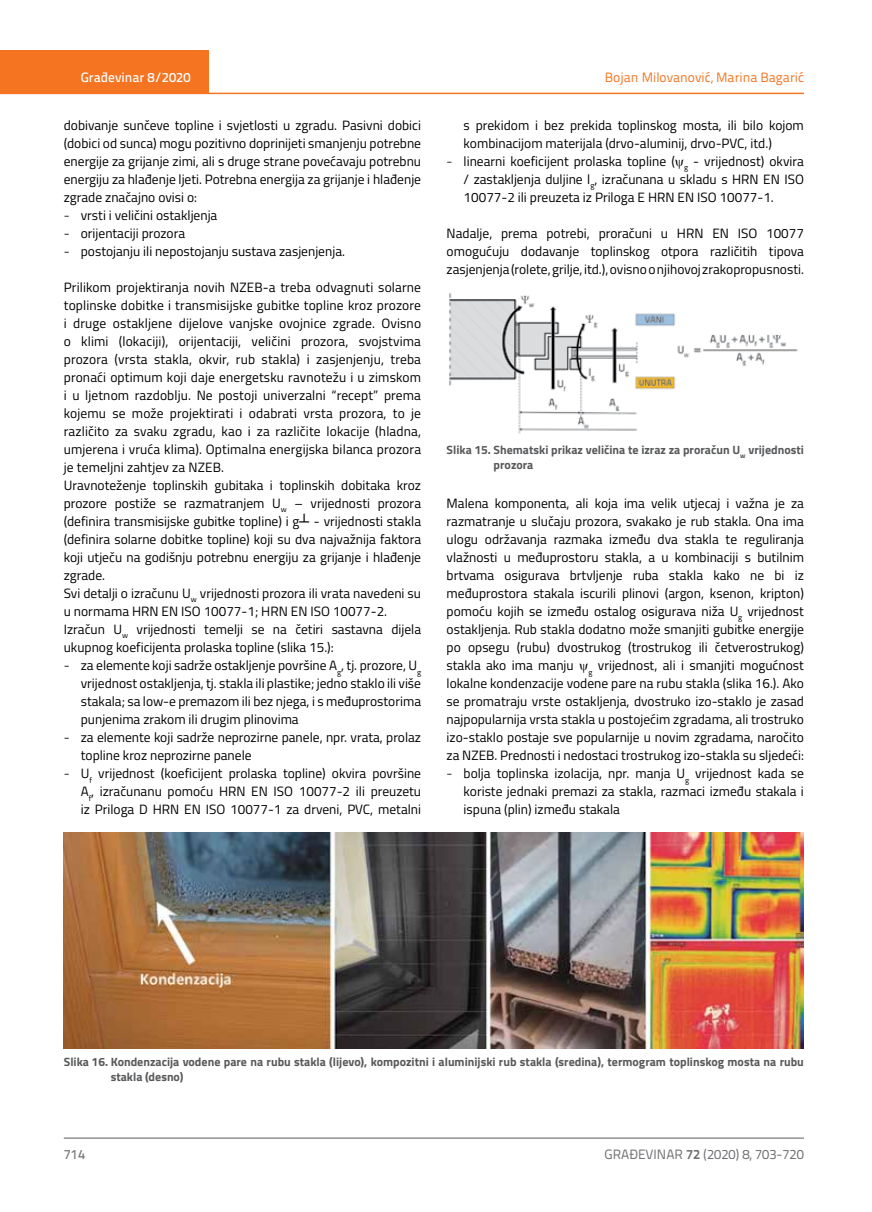
<style>
.page{position:relative;width:872px;height:1212px;background:#fff}
.page>*{position:absolute;margin:0;border:0;box-sizing:border-box;transform-origin:0 0}
.t1{font:13.5px/18px "Titillium";color:#000;text-align:justify}
.t2{font:13.5px "Titillium Text 22 L";color:#f47421}
.t3{font:13.5px "Titillium Text 22 L";color:#6d6e71}
.t4{font:500 13.5px "Titillium Text 22 L";color:#fff}
.t5{font:500 13.5px "Titillium Text 22 L";color:#797a7d}
.t6{font:700 12px/15px "Titillium";color:#58595b}
.s1{font-family:"Titillium Text 22 L";font-weight:300}
.s2{font-family:"Arial"}
.s3{font-weight:700}
</style>
<div class="page">
<div style="left:0;top:50px;width:208px;height:44px;background:#f47421"></div>
<hr style="left:0;top:93px;width:804px;height:1px;background:#f47421">
<hr style="left:64px;top:1138px;width:740px;height:1px;background:#58595b">
<img style="left:449px;top:292px;width:349px;height:142px">
<img style="left:64px;top:832px;width:740px;height:216px">
<p class="t4" style="left:81px;top:67px;width:111px">Građevinar 8/2020</p>
<p class="t1" style="left:64px;top:115px;width:359px">dobivanje sunčeve topline i svjetlosti u zgradu. Pasivni dobici (dobici od sunca) mogu pozitivno doprinijeti smanjenju potrebne energije za grijanje zimi, ali s druge strane povećavaju potrebnu energiju za hlađenje ljeti. Potrebna energija za grijanje i hlađenje zgrade značajno ovisi o:</p>
<p class="t1" style="left:64px;top:205px;width:155px"><span class="s1">-</span> vrsti i veličini ostakljenja</p>
<p class="t1" style="left:64px;top:223px;width:123px"><span class="s1">-</span> orijentaciji prozora</p>
<p class="t1" style="left:64px;top:241px;width:283px"><span class="s1">-</span> postojanju ili nepostojanju sustava zasjenjenja.</p>
<p class="t1" style="left:64px;top:277px;width:359px;text-align:left">Prilikom projektiranja novih NZEB-a treba odvagnuti solarne toplinske dobitke i transmisijske gubitke topline kroz prozore i druge ostakljene dijelove vanjske ovojnice zgrade. Ovisno o klimi (lokaciji), orijentaciji, veličini prozora, svojstvima prozora (vrsta stakla, okvir, rub stakla) i zasjenjenju, treba pronaći optimum koji daje energetsku ravnotežu i u zimskom i u ljetnom razdoblju. Ne postoji univerzalni “recept” prema kojemu se može projektirati i odabrati vrsta prozora, to je različito za svaku zgradu, kao i za različite lokacije (hladna, umjerena i vruća klima). Optimalna energijska bilanca prozora je temeljni zahtjev za NZEB.<br>Uravnoteženje toplinskih gubitaka i toplinskih dobitaka kroz prozore postiže se razmatranjem U<sub>w</sub> – vrijednosti prozora (definira transmisijske gubitke topline) i g<span class="s2">┴</span> - vrijednosti stakla (definira solarne dobitke topline) koji su dva najvažnija faktora koji utječu na godišnju potrebnu energiju za grijanje i hlađenje zgrade.<br>Svi detalji o izračunu U<sub>w</sub> vrijednosti prozora ili vrata navedeni su u normama HRN EN ISO 10077-1; HRN EN ISO 10077-2.<br>Izračun U<sub>w</sub> vrijednosti temelji se na četiri sastavna dijela ukupnog koeficijenta prolaska topline (slika 15.):</p>
<p class="t1" style="left:81px;top:656px;width:342px;text-indent:-17px"><span class="s1">-</span> za elemente koji sadrže ostakljenje površine A<sub>g</sub>, tj. prozore, U<sub>g </sub>vrijednost ostakljenja, tj. stakla ili plastike; jedno staklo ili više stakala; sa low-e premazom ili bez njega, i s međuprostorima punjenima zrakom ili drugim plinovima</p>
<p class="t1" style="left:81px;top:728px;width:342px;text-indent:-17px"><span class="s1">-</span> za elemente koji sadrže neprozirne panele, npr. vrata, prolaz topline kroz neprozirne panele</p>
<p class="t1" style="left:81px;top:764px;width:342px;text-indent:-17px"><span class="s1">-</span> U<sub>f</sub> vrijednost (koeficijent prolaska topline) okvira površine A<sub>f</sub>, izračunanu pomoću HRN EN ISO 10077-2 ili preuzetu iz Priloga D HRN EN ISO 10077-1 za drveni, PVC, metalni</p>
<p class="t2" style="left:605px;top:68px;width:200px">Bojan Milovanović, Marina Bagarić</p>
<p class="t1" style="left:463px;top:115px;width:342px">s prekidom i bez prekida toplinskog mosta, ili bilo kojom kombinacijom materijala (drvo-aluminij, drvo-PVC, itd.)</p>
<p class="t1" style="left:463px;top:151px;width:342px;text-indent:-17px"><span class="s1">-</span> linearni koeficijent prolaska topline ( <sub>g</sub> - vrijednost) okvira / zastakljenja duljine l<sub>g</sub>, izračunana u skladu s HRN EN ISO 10077-2 ili preuzeta iz Priloga E HRN EN ISO 10077-1.</p>
<p class="t1" style="left:446px;top:223px;width:359px">Nadalje, prema potrebi, proračuni u HRN EN ISO 10077 omogućuju dodavanje toplinskog otpora različitih tipova zasjenjenja (rolete, grilje, itd.), ovisno o njihovoj zrakopropusnosti.</p>
<p class="t6" style="left:493px;top:441px;width:312px;text-indent:-47px">Slika 15. Shematski prikaz veličina te izraz za proračun U<sub>w</sub> vrijednosti prozora</p>
<p class="t1" style="left:446px;top:493px;width:359px">Malena komponenta, ali koja ima velik utjecaj i važna je za razmatranje u slučaju prozora, svakako je rub stakla. Ona ima ulogu održavanja razmaka između dva stakla te reguliranja vlažnosti u međuprostoru stakla, a u kombinaciji s butilnim brtvama osigurava brtvljenje ruba stakla kako ne bi iz međuprostora stakala iscurili plinovi (argon, ksenon, kripton) pomoću kojih se između ostalog osigurava niža U<sub>g</sub> vrijednost ostakljenja. Rub stakla dodatno može smanjiti gubitke energije po opsegu (rubu) dvostrukog (trostrukog ili četverostrukog) stakla ako ima manju <sub>g</sub> vrijednost, ali i smanjiti mogućnost lokalne kondenzacije vodene pare na rubu stakla (slika 16.). Ako se promatraju vrste ostakljenja, dvostruko izo-staklo je zasad najpopularnija vrsta stakla u postojećim zgradama, ali trostruko izo-staklo postaje sve popularnije u novim zgradama, naročito za NZEB. Prednosti i nedostaci trostrukog izo-stakla su sljedeći:</p>
<p class="t1" style="left:463px;top:764px;width:342px;text-indent:-17px"><span class="s1">-</span> bolja toplinska izolacija, npr. manja U<sub>g</sub> vrijednost kada se koriste jednaki premazi za stakla, razmaci između stakala i ispuna (plin) između stakala</p>
<p class="t6" style="left:111px;top:1054px;width:694px;text-indent:-47px">Slika 16. Kondenzacija vodene pare na rubu stakla (lijevo), kompozitni i aluminijski rub stakla (sredina), termogram toplinskog mosta na rubu stakla (desno)</p>
<p class="t5" style="left:64px;top:1144px;width:23px">714</p>
<p class="t3" style="left:604px;top:1144px;width:201px">GRAĐEVINAR <span class="s3">72</span> (2020) 8, 703-720</p>
</div>
